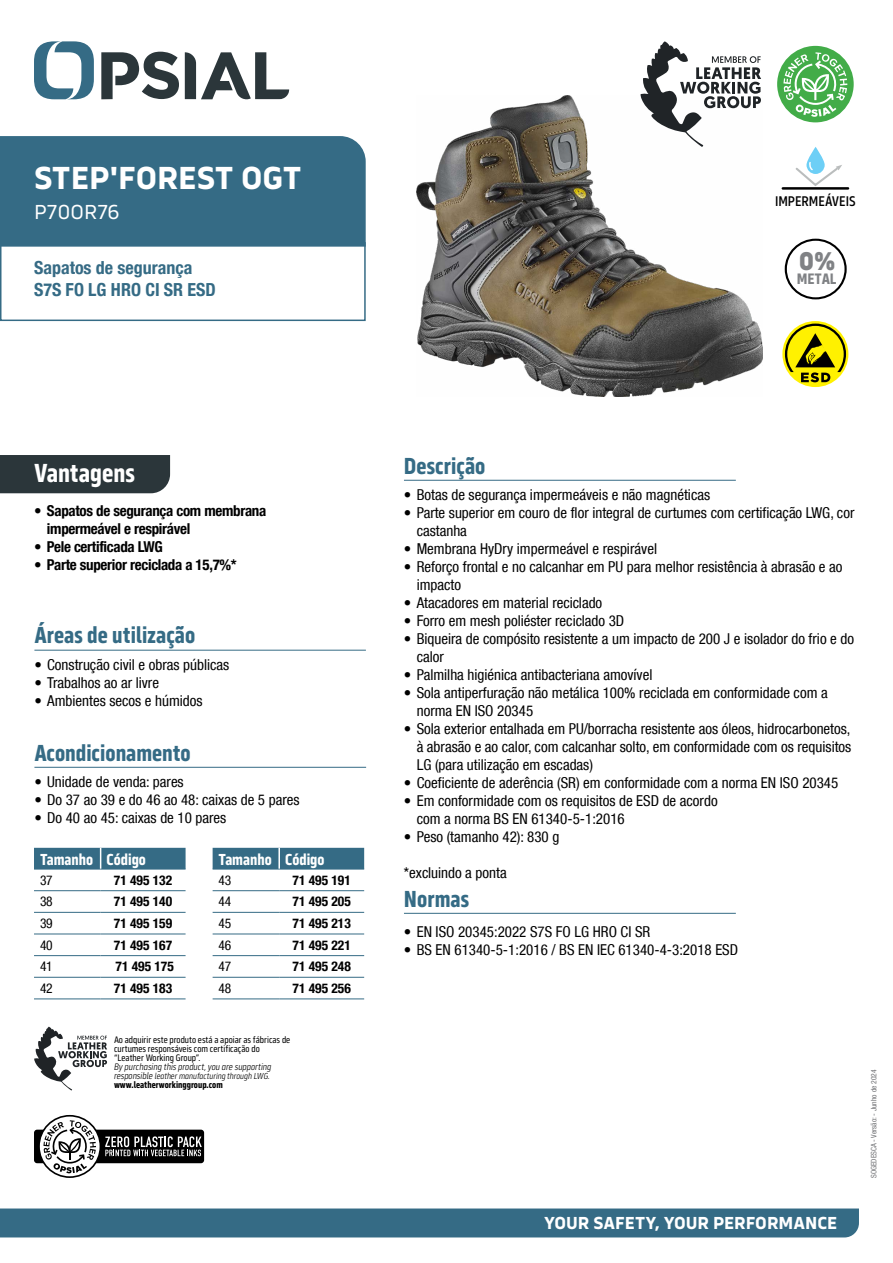
<style>
.page{position:relative;width:893px;height:1263px;background:#fff}
.page>*{position:absolute;margin:0;border:0;box-sizing:border-box;transform-origin:0 0}
.t1{font:700 33px "Serca";color:#fff}
.t2{font:700 27px "Serca Condensed";color:#fff}
.t3{font:800 26.55px "Serca";color:#808285;scale:.92 1}
.t4{font:700 24px "Serca Condensed";color:#356b85}
.t5{font:21px "Serca";letter-spacing:-.005em;color:#fff}
.t6{font:700 condensed 18px/21.6px "Helvetica Neue LT Com";color:#356b85}
.t7{font:700 18px "Serca";color:#fff}
.t8{font:700 16.5px "Serca Condensed";color:#fff}
.t9{font:700 15.75px "Serca Condensed";letter-spacing:-.01em;color:#808285}
.t10{font:condensed 15px/18px "Helvetica Neue LT Com";color:#000}
.t11{font:700 condensed 15px/18px "Helvetica Neue LT Com";letter-spacing:-.02em;color:#000}
.t12{font:500 14.55px "Serca Condensed";color:#000}
.t13{font:700 condensed 13.5px "Helvetica Neue LT Com";color:#000}
.t14{font:condensed 13.5px "Helvetica Neue LT Com";letter-spacing:-.02em;color:#000}
.t15{font:9.75px/9px "Serca Condensed";color:#000}
.t16{font:italic 300 9.75px "Serca Condensed";color:#000}
.t17{font:700 9.75px "Serca Condensed";color:#000}
.t18{font:italic 300 9px "Serca Condensed";color:#000}
.t19{font:condensed 7.5px "Helvetica Neue LT Com";color:#6d6e71}
.s1{color:#376b85}
.s2{font-size:9.75px}
</style>
<div class="page">
<svg style="left:34px;top:41px;width:60px;height:58px"></svg>
<svg style="left:185px;top:52px;width:104px;height:48px"></svg>
<svg style="left:101px;top:52px;width:78px;height:47px"></svg>
<div style="left:0;top:1208px;width:859px;height:29px;background:#356b85"></div>
<hr style="left:34px;top:869px;width:67px;height:1px;background:#356b85">
<hr style="left:101px;top:869px;width:85px;height:1px;background:#356b85">
<hr style="left:34px;top:890px;width:67px;height:1px;background:#356b85">
<hr style="left:101px;top:890px;width:85px;height:1px;background:#356b85">
<hr style="left:34px;top:912px;width:67px;height:1px;background:#356b85">
<hr style="left:101px;top:912px;width:85px;height:1px;background:#356b85">
<hr style="left:34px;top:933px;width:67px;height:1px;background:#356b85">
<hr style="left:101px;top:933px;width:85px;height:1px;background:#356b85">
<hr style="left:34px;top:955px;width:67px;height:1px;background:#356b85">
<hr style="left:101px;top:955px;width:85px;height:1px;background:#356b85">
<hr style="left:34px;top:977px;width:67px;height:1px;background:#356b85">
<hr style="left:101px;top:977px;width:85px;height:1px;background:#356b85">
<hr style="left:34px;top:998px;width:67px;height:1px;background:#356b85">
<hr style="left:101px;top:998px;width:85px;height:1px;background:#356b85">
<div style="left:34px;top:848px;width:152px;height:21px;background:#356b85"></div>
<div style="left:213px;top:848px;width:151px;height:21px;background:#356b85"></div>
<hr style="left:213px;top:869px;width:66px;height:1px;background:#356b85">
<hr style="left:279px;top:869px;width:85px;height:1px;background:#356b85">
<hr style="left:213px;top:890px;width:66px;height:1px;background:#356b85">
<hr style="left:279px;top:890px;width:85px;height:1px;background:#356b85">
<hr style="left:213px;top:912px;width:66px;height:1px;background:#356b85">
<hr style="left:279px;top:912px;width:85px;height:1px;background:#356b85">
<hr style="left:213px;top:933px;width:66px;height:1px;background:#356b85">
<hr style="left:279px;top:933px;width:85px;height:1px;background:#356b85">
<hr style="left:213px;top:955px;width:66px;height:1px;background:#356b85">
<hr style="left:279px;top:955px;width:85px;height:1px;background:#356b85">
<hr style="left:213px;top:977px;width:66px;height:1px;background:#356b85">
<hr style="left:279px;top:977px;width:85px;height:1px;background:#356b85">
<hr style="left:213px;top:998px;width:66px;height:1px;background:#356b85">
<hr style="left:279px;top:998px;width:85px;height:1px;background:#356b85">
<hr style="left:278px;top:848px;width:2px;height:21px;background:#fff">
<hr style="left:404px;top:480px;width:332px;height:1px;background:#356b85">
<div style="left:0;top:455px;width:170px;height:38px;background:#2b363a"></div>
<div style="left:0;top:242px;width:366px;height:79px;border:2px solid #356b85"></div>
<div style="left:0;top:136px;width:366px;height:111px;background:#356b85"></div>
<hr style="left:404px;top:913px;width:332px;height:1px;background:#356b85">
<hr style="left:34px;top:650px;width:332px;height:1px;background:#356b85">
<div style="left:34px;top:1129px;width:170px;height:34px;background:#000;border-radius:3px"></div>
<svg style="left:38px;top:1115px;width:164px;height:63px"></svg>
<hr style="left:34px;top:767px;width:332px;height:1px;background:#356b85">
<div style="left:777px;top:46px;width:77px;height:76px;background:#42ac48;border-radius:50%"></div>
<svg style="left:783px;top:52px;width:64px;height:65px"></svg>
<svg style="left:806px;top:147px;width:19px;height:27px"></svg>
<hr style="left:783px;top:187px;width:65px;height:3px;background:#000">
<svg style="left:794px;top:161px;width:48px;height:27px"></svg>
<svg style="left:782px;top:321px;width:66px;height:66px"></svg>
<svg style="left:785px;top:324px;width:61px;height:58px;background:#b9b01b"></svg>
<div style="left:785px;top:239px;width:62px;height:60px;border:2px solid #000;border-radius:50%"></div>
<img style="left:417px;top:95px;width:345px;height:302px">
<svg style="left:34px;top:1027px;width:73px;height:63px"></svg>
<svg style="left:641px;top:41px;width:120px;height:106px"></svg>
<h1 class="t1" style="left:34px;top:158px;width:269px">STEP'FOREST OGT</h1>
<h3 class="t5" style="left:34px;top:200px;width:87px">P70OR76</h3>
<p class="t6" style="left:34px;top:257px;width:183px"><span class="s1">Sapatos</span> de segurança<br>S7S FO LG HRO CI SR ESD</p>
<p class="t12" style="left:775px;top:193px;width:82px">IMPERMEÁVEIS</p>
<h3 class="t3" style="left:799px;top:244px;width:41px">0%</h3>
<p class="t9" style="left:797px;top:270px;width:41px">METAL</p>
<h2 class="t2" style="left:34px;top:458px;width:102px">Vantagens</h2>
<p class="t11" style="left:47px;top:501px;width:221px;text-indent:-13px">• Sapatos de segurança com membrana impermeável e respirável</p>
<p class="t11" style="left:34px;top:537px;width:130px">• Pele certificada LWG</p>
<p class="t11" style="left:34px;top:555px;width:204px">• Parte superior reciclada a 15,7%*</p>
<h3 class="t4" style="left:34px;top:621px;width:162px">Áreas de utilização</h3>
<p class="t10" style="left:34px;top:655px;width:196px">• Construção civil e obras públicas</p>
<p class="t10" style="left:34px;top:673px;width:126px">• Trabalhos ao ar livre</p>
<p class="t10" style="left:34px;top:691px;width:170px">• Ambientes secos e húmidos</p>
<h3 class="t4" style="left:34px;top:739px;width:158px">Acondicionamento</h3>
<p class="t10" style="left:34px;top:772px;width:151px">• Unidade de venda: pares</p>
<p class="t10" style="left:34px;top:790px;width:267px">• Do 37 ao 39 e do 46 ao 48: caixas de 5 pares</p>
<p class="t10" style="left:34px;top:808px;width:193px">• Do 40 ao 45: caixas de 10 pares</p>
<p class="t8" style="left:40px;top:850px;width:107px">Tamanho Código</p>
<p class="t14" style="left:40px;top:872px;width:14px">37</p>
<p class="t13" style="left:114px;top:872px;width:60px">71 495 132</p>
<p class="t14" style="left:40px;top:894px;width:14px">38</p>
<p class="t13" style="left:114px;top:893px;width:60px">71 495 140</p>
<p class="t14" style="left:40px;top:915px;width:14px">39</p>
<p class="t13" style="left:114px;top:915px;width:60px">71 495 159</p>
<p class="t14" style="left:40px;top:937px;width:14px">40</p>
<p class="t13" style="left:114px;top:937px;width:60px">71 495 167</p>
<p class="t14" style="left:40px;top:958px;width:14px">41</p>
<p class="t13" style="left:116px;top:958px;width:60px">71 495 175</p>
<p class="t14" style="left:40px;top:980px;width:14px">42</p>
<p class="t13" style="left:114px;top:980px;width:60px">71 495 183</p>
<p class="t8" style="left:219px;top:850px;width:107px">Tamanho Código</p>
<p class="t14" style="left:219px;top:872px;width:14px">43</p>
<p class="t13" style="left:293px;top:872px;width:60px">71 495 191</p>
<p class="t14" style="left:219px;top:894px;width:14px">44</p>
<p class="t13" style="left:293px;top:893px;width:60px">71 495 205</p>
<p class="t14" style="left:219px;top:915px;width:14px">45</p>
<p class="t13" style="left:293px;top:915px;width:60px">71 495 213</p>
<p class="t14" style="left:219px;top:937px;width:14px">46</p>
<p class="t13" style="left:293px;top:937px;width:60px">71 495 221</p>
<p class="t14" style="left:219px;top:958px;width:14px">47</p>
<p class="t13" style="left:293px;top:958px;width:60px">71 495 248</p>
<p class="t14" style="left:219px;top:980px;width:14px">48</p>
<p class="t13" style="left:293px;top:980px;width:60px">71 495 256</p>
<p class="t15" style="left:114px;top:1035px;width:178px">Ao adquirir este produto está a apoiar as fábricas de curtumes responsáveis com certificação do “Leather Working Group”.</p>
<p class="t16" style="left:114px;top:1061px;width:159px">By purchasing this product, you are supporting</p>
<p class="t18" style="left:114px;top:1071px;width:157px"><span class="s2">responsible</span> leather manufacturing through LWG.</p>
<p class="t17" style="left:114px;top:1079px;width:110px">www.leatherworkinggroup.com</p>
<h3 class="t4" style="left:404px;top:452px;width:83px">Descrição</h3>
<p class="t10" style="left:404px;top:485px;width:308px">• Botas de segurança impermeáveis e não magnéticas</p>
<p class="t10" style="left:417px;top:503px;width:439px;text-indent:-13px">• Parte superior em couro de flor integral de curtumes com certificação LWG, cor castanha</p>
<p class="t10" style="left:404px;top:539px;width:255px">• Membrana HyDry impermeável e respirável</p>
<p class="t10" style="left:417px;top:557px;width:427px;text-indent:-13px">• Reforço frontal e no calcanhar em PU para melhor resistência à abrasão e ao impacto</p>
<p class="t10" style="left:404px;top:593px;width:200px">• Atacadores em material reciclado</p>
<p class="t10" style="left:404px;top:611px;width:222px">• Forro em mesh poliéster reciclado 3D</p>
<p class="t10" style="left:417px;top:629px;width:439px;text-indent:-13px">• Biqueira de compósito resistente a um impacto de 200 J e isolador do frio e do calor</p>
<p class="t10" style="left:404px;top:665px;width:250px">• Palmilha higiénica antibacteriana amovível</p>
<p class="t10" style="left:417px;top:683px;width:413px;text-indent:-13px">• Sola antiperfuração não metálica 100% reciclada em conformidade com a norma EN ISO 20345</p>
<p class="t10" style="left:417px;top:719px;width:436px;text-align:justify;text-indent:-13px">• Sola exterior entalhada em PU/borracha resistente aos óleos, hidrocarbonetos, à abrasão e ao calor, com calcanhar solto, em conformidade com os requisitos LG (para utilização em escadas)</p>
<p class="t10" style="left:404px;top:773px;width:436px">• Coeficiente de aderência (SR) em conformidade com a norma EN ISO 20345</p>
<p class="t10" style="left:417px;top:791px;width:302px;text-indent:-13px">• Em conformidade com os requisitos de ESD de acordo com a norma BS EN 61340-5-1:2016</p>
<p class="t10" style="left:404px;top:827px;width:157px">• Peso (tamanho 42): 830 g</p>
<p class="t10" style="left:404px;top:863px;width:104px">*excluindo a ponta</p>
<h3 class="t4" style="left:404px;top:885px;width:67px">Normas</h3>
<p class="t10" style="left:404px;top:923px;width:248px">• EN ISO 20345:2022 S7S FO LG HRO CI SR</p>
<p class="t10" style="left:404px;top:941px;width:336px">• BS EN 61340-5-1:2016 / BS EN IEC 61340-4-3:2018 ESD</p>
<p class="t7" style="left:544px;top:1212px;width:295px">YOUR SAFETY, YOUR PERFORMANCE</p>
<p class="t19" style="left:869px;top:1178px;width:110px;rotate:-90deg">SOGEDESCA - Versão: - Junho de 2024</p>
</div>
